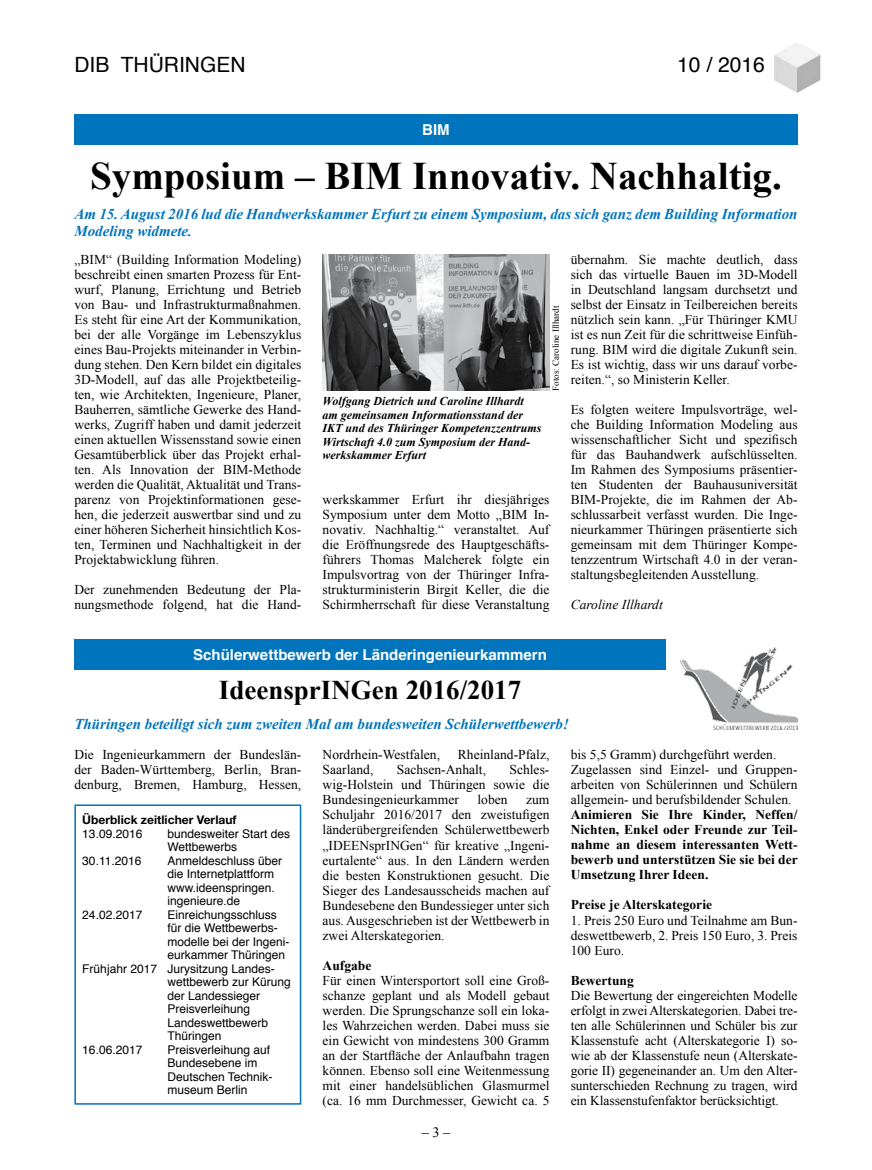
<style>
.page{position:relative;width:872px;height:1170px;background:#fff}
.page>*{position:absolute;margin:0;border:0;box-sizing:border-box;transform-origin:0 0}
.t1{font:700 39px "Times New Roman";color:#000}
.t2{font:700 27px "Times New Roman";color:#000}
.t3{font:21px "Helvetica";color:#000}
.t4{font:italic 700 15px/16.5px "Times New Roman";color:#0074bc}
.t5{font:700 15px "Helvetica";color:#fff}
.t6{font:14.25px "Times New Roman";color:#000}
.t7{font:13.5px/15px "Times New Roman";color:#000;text-align:justify}
.t8{font:700 13.5px/15px "Times New Roman";color:#000;text-align:justify}
.t9{font:italic 13.5px "Times New Roman";color:#000}
.t10{font:12px/13.5px "Helvetica";color:#000}
.t11{font:italic 700 12px/13.5px "Times New Roman";color:#000}
.t12{font:700 12px "Helvetica Neue";color:#000}
.t13{font:9px "Times New Roman";color:#000}
</style>
<div class="page">
<img style="left:774px;top:43px;width:46px;height:50px">
<div style="left:74px;top:114px;width:723px;height:30px;background:#0074bc"></div>
<img style="left:322px;top:254px;width:227px;height:136px">
<div style="left:74px;top:639px;width:591px;height:30px;background:#0074bc"></div>
<img style="left:680px;top:647px;width:117px;height:82px">
<div style="left:74px;top:804px;width:227px;height:300px;border:2px solid #0074bc"></div>
<h3 class="t3" style="left:74px;top:49px;width:173px">DIB THÜRINGEN</h3>
<h3 class="t3" style="left:677px;top:49px;width:89px">10 / 2016</h3>
<p class="t5" style="left:422px;top:117px;width:29px">BIM</p>
<h1 class="t1" style="left:90px;top:149px;width:693px">Symposium – BIM Innovativ. Nachhaltig.</h1>
<p class="t4" style="left:74px;top:205px;width:724px">Am 15. August 2016 lud die Handwerkskammer Erfurt zu einem Symposium, das sich ganz dem Building Information<br>Modeling widmete.</p>
<p class="t7" style="left:74px;top:252px;width:228px">„BIM“ (Building Information Modeling) beschreibt einen smarten Prozess für Ent&shy;wurf, Planung, Errichtung und Betrieb von Bau- und Infrastrukturmaßnahmen.<br>Es steht für eine Art der Kommunikation, bei der alle Vorgänge im Lebenszyklus eines Bau-Projekts miteinander in Verbin&shy;dung stehen. Den Kern bildet ein digitales 3D-Modell, auf das alle Projektbeteilig&shy;ten, wie Architekten, Ingenieure, Planer, Bauherren, sämtliche Gewerke des Hand&shy;werks, Zugriff haben und damit jederzeit einen aktuellen Wissensstand sowie einen Gesamtüberblick über das Projekt erhal&shy;ten. Als Innovation der BIM-Methode werden die Qualität, Aktualität und Trans&shy;parenz von Projektinformationen gese&shy;hen, die jederzeit auswertbar sind und zu einer höheren Sicherheit hinsichtlich Kos&shy;ten, Terminen und Nachhaltigkeit in der Projektabwicklung führen.</p>
<p class="t7" style="left:74px;top:582px;width:228px">Der zunehmenden Bedeutung der Pla&shy;nungsmethode folgend, hat die Hand-</p>
<p class="t11" style="left:322px;top:394px;width:220px">Wolfgang Dietrich und Caroline Illhardt am gemeinsamen Informationsstand der IKT und des Thüringer Kompetenzzentrums Wirtschaft 4.0 zum Symposium der Hand&shy;werkskammer Erfurt</p>
<p class="t13" style="left:550px;top:390px;width:86px;rotate:-90deg">Fotos: Caroline Illhardt</p>
<p class="t7" style="left:322px;top:492px;width:228px">werkskammer Erfurt ihr diesjähriges Symposium unter dem Motto „BIM In&shy;novativ. Nachhaltig.“ veranstaltet. Auf die Eröffnungsrede des Hauptgeschäfts&shy;führers Thomas Malcherek folgte ein Impulsvortrag von der Thüringer Infra&shy;strukturministerin Birgit Keller, die die Schirmherrschaft für diese Veranstaltung</p>
<p class="t7" style="left:570px;top:252px;width:228px">übernahm. Sie machte deutlich, dass sich das virtuelle Bauen im 3D-Modell in Deutschland langsam durchsetzt und selbst der Einsatz in Teilbereichen bereits nützlich sein kann. „Für Thüringer KMU ist es nun Zeit für die schrittweise Einfüh&shy;rung. BIM wird die digitale Zukunft sein.<br>Es ist wichtig, dass wir uns darauf vorbe&shy;reiten.“, so Ministerin Keller.</p>
<p class="t7" style="left:570px;top:402px;width:228px">Es folgten weitere Impulsvorträge, wel&shy;che Building Information Modeling aus wissenschaftlicher Sicht und spezifisch für das Bauhandwerk aufschlüsselten.<br>Im Rahmen des Symposiums präsentier&shy;ten Studenten der Bauhausuniversität BIM-Projekte, die im Rahmen der Ab&shy;schlussarbeit verfasst wurden. Die Inge&shy;nieurkammer Thüringen präsentierte sich gemeinsam mit dem Thüringer Kompe&shy;tenzzentrum Wirtschaft 4.0 in der veran&shy;staltungsbegleitenden Ausstellung.</p>
<p class="t9" style="left:570px;top:595px;width:94px">Caroline Illhardt</p>
<p class="t5" style="left:193px;top:642px;width:355px">Schülerwettbewerb der Länderingenieurkammern</p>
<h2 class="t2" style="left:219px;top:671px;width:304px">IdeensprINGen 2016/2017</h2>
<p class="t4" style="left:74px;top:715px;width:496px">Thüringen beteiligt sich zum zweiten Mal am bundesweiten Schülerwettbewerb!</p>
<p class="t7" style="left:74px;top:747px;width:228px">Die Ingenieurkammern der Bundeslän&shy;der Baden-Württemberg, Berlin, Bran&shy;denburg, Bremen, Hamburg, Hessen,</p>
<p class="t7" style="left:322px;top:747px;width:119px">Nordrhein-Westfalen,</p>
<p class="t7" style="left:458px;top:747px;width:93px">Rheinland-Pfalz,</p>
<p class="t7" style="left:322px;top:762px;width:228px;text-indent:187px">Schles&shy;wig-Holstein und Thüringen sowie die Bundesingenieurkammer</p>
<p class="t7" style="left:322px;top:762px;width:52px">Saarland,</p>
<p class="t7" style="left:397px;top:762px;width:91px">Sachsen-Anhalt,</p>
<p class="t7" style="left:477px;top:792px;width:32px">loben</p>
<p class="t7" style="left:322px;top:792px;width:228px;text-indent:203px">zum Schuljahr 2016/2017 den zweistufigen länderübergreifenden Schülerwettbewerb „IDEENsprINGen“ für kreative „Ingeni&shy;eurtalente“ aus. In den Ländern werden die besten Konstruktionen gesucht. Die Sieger des Landesausscheids machen auf Bundesebene den Bundessieger unter sich aus. Ausgeschrieben ist der Wettbewerb in zwei Alterskategorien.</p>
<p class="t8" style="left:322px;top:957px;width:50px">Aufgabe</p>
<p class="t7" style="left:322px;top:972px;width:228px">Für einen Wintersportort soll eine Groß&shy;schanze geplant und als Modell gebaut werden. Die Sprungschanze soll ein loka&shy;les Wahrzeichen werden. Dabei muss sie ein Gewicht von mindestens 300 Gramm an der Startfläche der Anlaufbahn tragen können. Ebenso soll eine Weitenmessung mit einer handelsüblichen Glasmurmel (ca. 16 mm Durchmesser, Gewicht ca. 5</p>
<p class="t12" style="left:82px;top:812px;width:156px">Überblick zeitlicher Verlauf</p>
<p class="t10" style="left:82px;top:827px;width:62px">13.09.2016</p>
<p class="t10" style="left:167px;top:827px;width:124px">bundesweiter Start des<br>Wettbewerbs</p>
<p class="t10" style="left:82px;top:854px;width:61px">30.11.2016</p>
<p class="t10" style="left:167px;top:854px;width:116px">Anmeldeschluss über die Internetplattform www.ideenspringen. ingenieure.de</p>
<p class="t10" style="left:82px;top:908px;width:62px">24.02.2017</p>
<p class="t10" style="left:167px;top:908px;width:111px">Einreichungsschluss</p>
<p class="t10" style="left:167px;top:921px;width:112px">für die Wettbewerbs-</p>
<p class="t10" style="left:167px;top:935px;width:124px">modelle bei der Ingeni-</p>
<p class="t10" style="left:167px;top:948px;width:119px">eurkammer Thüringen</p>
<p class="t10" style="left:82px;top:962px;width:194px">Frühjahr 2017 Jurysitzung Landes-</p>
<p class="t10" style="left:167px;top:975px;width:125px">wettbewerb zur Kürung</p>
<p class="t10" style="left:167px;top:989px;width:94px">der Landessieger</p>
<p class="t10" style="left:167px;top:1002px;width:84px">Preisverleihung</p>
<p class="t10" style="left:167px;top:1016px;width:102px">Landeswettbewerb</p>
<p class="t10" style="left:167px;top:1029px;width:56px">Thüringen</p>
<p class="t10" style="left:82px;top:1043px;width:62px">16.06.2017</p>
<p class="t10" style="left:167px;top:1043px;width:107px">Preisverleihung auf<br>Bundesebene im<br>Deutschen Technik&shy;museum Berlin</p>
<p class="t6" style="left:422px;top:1122px;width:30px">– 3 –</p>
<p class="t7" style="left:570px;top:747px;width:228px;text-align:left">bis 5,5 Gramm) durchgeführt werden.<br>Zugelassen sind Einzel- und Gruppen&shy;arbeiten von Schülerinnen und Schülern allgemein- und berufsbildender Schulen.</p>
<p class="t8" style="left:570px;top:807px;width:229px">Animieren Sie Ihre Kinder, Neffen/ Nichten, Enkel oder Freunde zur Teil&shy;nahme an diesem interessanten Wett&shy;bewerb und unterstützen Sie sie bei der Umsetzung Ihrer Ideen.</p>
<p class="t8" style="left:570px;top:897px;width:143px">Preise je Alterskategorie</p>
<p class="t7" style="left:570px;top:912px;width:228px">1. Preis 250 Euro und Teilnahme am Bun&shy;deswettbewerb, 2. Preis 150 Euro, 3. Preis 100 Euro.</p>
<p class="t8" style="left:570px;top:972px;width:65px">Bewertung</p>
<p class="t7" style="left:570px;top:987px;width:228px">Die Bewertung der eingereichten Modelle erfolgt in zwei Alterskategorien. Dabei tre&shy;ten alle Schülerinnen und Schüler bis zur Klassenstufe acht (Alterskategorie I) so&shy;wie ab der Klassenstufe neun (Alterskate&shy;gorie II) gegeneinander an. Um den Alter&shy;sunterschieden Rechnung zu tragen, wird ein Klassenstufenfaktor berücksichtigt.</p>
</div>
